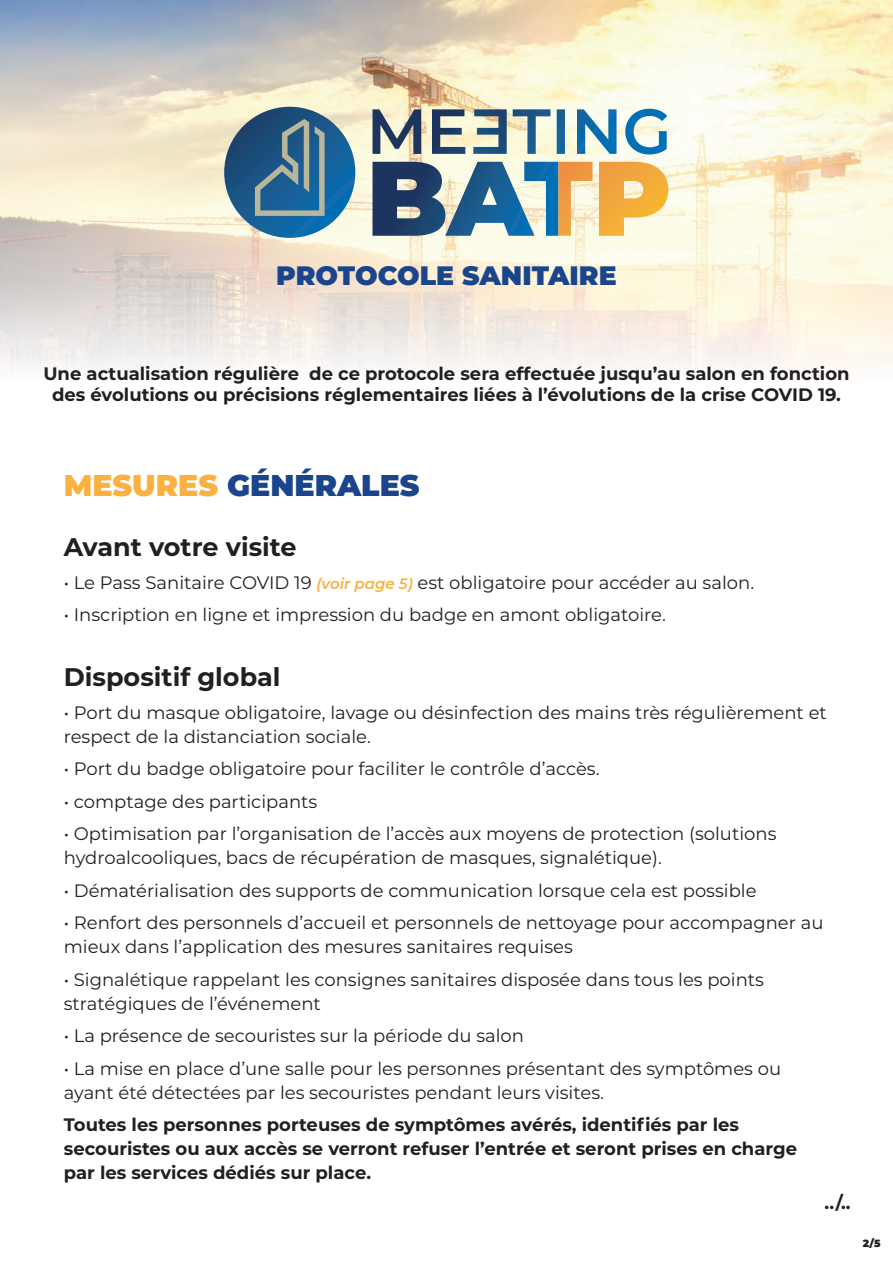
<style>
.page{position:relative;width:893px;height:1263px;background:#fff}
.page>*{position:absolute;margin:0;border:0;box-sizing:border-box;transform-origin:0 0}
.t1{font:900 30px "Montserrat";color:#1a458c}
.t2{font:900 26.7px "Montserrat";color:#1a458c}
.t3{font:700 25.5px "Montserrat";color:#231f20}
.t4{font:18px/24px "Montserrat";color:#231f20}
.t5{font:700 18px/24px "Montserrat";color:#231f20;text-align:center}
.t6{font:900 10.5px "Montserrat";color:#231f20}
.s1{color:#fbb03f}
.s2{font-weight:600;font-style:italic;font-size:15px;color:#fbb03f}
</style>
<div class="page">
<img style="left:0;top:0;width:893px;height:367px">
<svg style="left:372px;top:109px;width:49px;height:45px;background:#899094"></svg>
<svg style="left:432px;top:109px;width:33px;height:45px"></svg>
<svg style="left:473px;top:109px;width:34px;height:45px;background:#7c939b"></svg>
<svg style="left:513px;top:109px;width:37px;height:45px;background:#aebfbc"></svg>
<svg style="left:557px;top:109px;width:8px;height:45px"></svg>
<svg style="left:577px;top:109px;width:39px;height:45px;background:#71a9c6"></svg>
<svg style="left:625px;top:109px;width:42px;height:45px"></svg>
<svg style="left:599px;top:162px;width:69px;height:74px;background:#f4c06a"></svg>
<svg style="left:372px;top:162px;width:221px;height:74px;background:#768d9b"></svg>
<svg style="left:224px;top:107px;width:131px;height:131px;background:#165b92"></svg>
<svg style="left:255px;top:119px;width:70px;height:97px;background:#48738f"></svg>
<p class="t2" style="left:276px;top:256px;width:342px">PROTOCOLE SANITAIRE</p>
<p class="t5" style="left:43px;top:363px;width:808px;line-height:20.7px">Une actualisation régulière de ce protocole sera effectuée jusqu’au salon en fonction des évolutions ou précisions réglementaires liées à l’évolutions de la crise COVID 19.</p>
<p class="t1" style="left:64px;top:463px;width:357px"><span class="s1">MESURES</span> GÉNÉRALES</p>
<p class="t3" style="left:64px;top:529px;width:234px">Avant votre visite</p>
<p class="t4" style="left:64px;top:570px;width:692px">• Le Pass Sanitaire COVID 19 <span class="s2">(voir page 5)</span> est obligatoire pour accéder au salon.</p>
<p class="t4" style="left:64px;top:602px;width:604px">• Inscription en ligne et impression du badge en amont obligatoire.</p>
<p class="t3" style="left:64px;top:659px;width:218px">Dispositif global</p>
<p class="t4" style="left:64px;top:700px;width:765px">• Port du masque obligatoire, lavage ou désinfection des mains très régulièrement et respect de la distanciation sociale.</p>
<p class="t4" style="left:64px;top:756px;width:537px">• Port du badge obligatoire pour faciliter le contrôle d’accès.</p>
<p class="t4" style="left:64px;top:789px;width:255px">• comptage des participants</p>
<p class="t4" style="left:64px;top:821px;width:714px">• Optimisation par l’organisation de l’accès aux moyens de protection (solutions hydroalcooliques, bacs de récupération de masques, signalétique).</p>
<p class="t4" style="left:64px;top:878px;width:694px">• Dématérialisation des supports de communication lorsque cela est possible</p>
<p class="t4" style="left:64px;top:910px;width:761px">• Renfort des personnels d’accueil et personnels de nettoyage pour accompagner au mieux dans l’application des mesures sanitaires requises</p>
<p class="t4" style="left:64px;top:967px;width:702px">• Signalétique rappelant les consignes sanitaires disposée dans tous les points stratégiques de l’événement</p>
<p class="t4" style="left:64px;top:1023px;width:462px">• La présence de secouristes sur la période du salon</p>
<p class="t4" style="left:64px;top:1056px;width:719px">• La mise en place d’une salle pour les personnes présentant des symptômes ou ayant été détectées par les secouristes pendant leurs visites.</p>
<p class="t5" style="left:64px;top:1112px;width:735px;text-align:left">Toutes les personnes porteuses de symptômes avérés, identifiés par les secouristes ou aux accès se verront refuser l’entrée et seront prises en charge par les services dédiés sur place.</p>
<p class="t5" style="left:825px;top:1189px;width:27px">../..</p>
<p class="t6" style="left:863px;top:1235px;width:19px">2/5</p>
</div>
